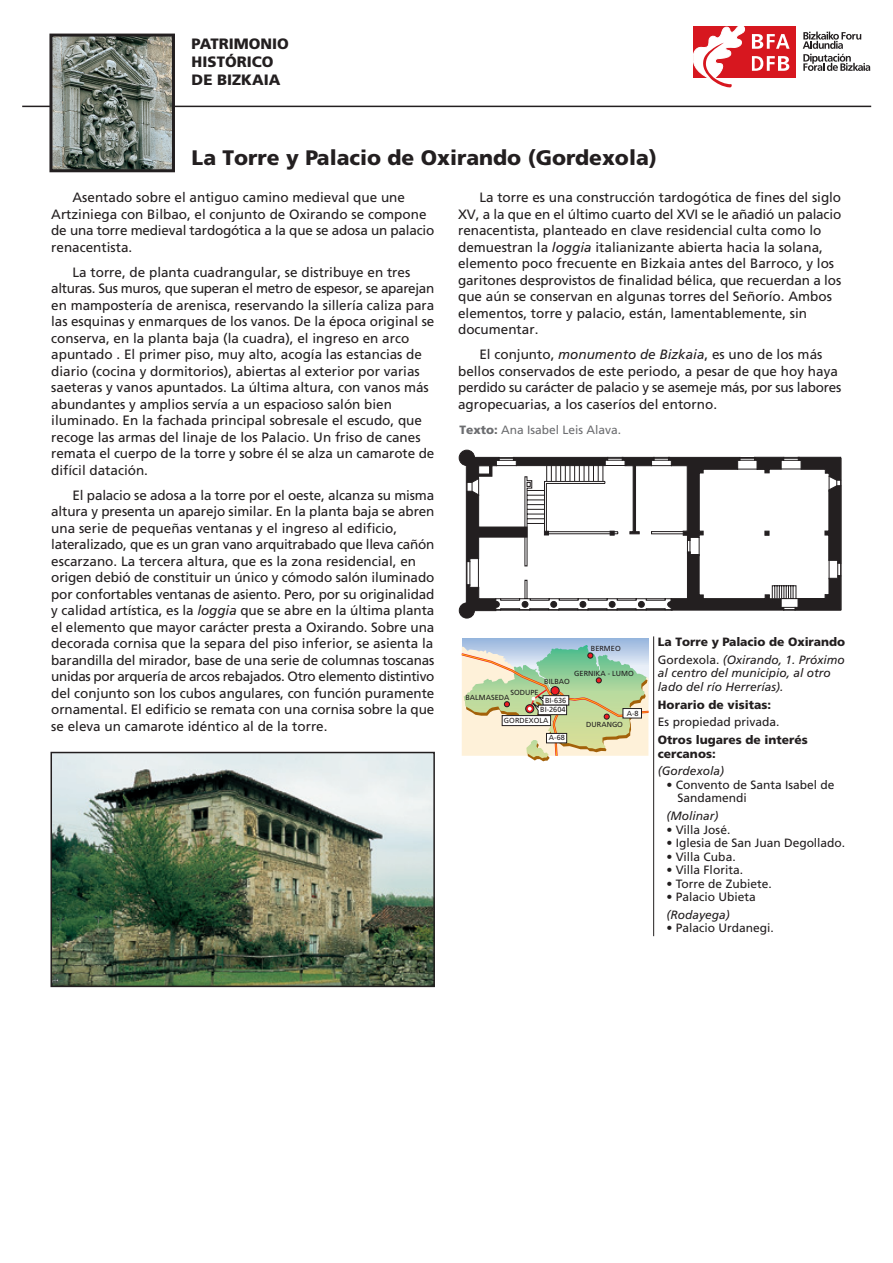
<style>
.page{position:relative;width:893px;height:1263px;background:#fff}
.page>*{position:absolute;margin:0;border:0;box-sizing:border-box;transform-origin:0 0}
.t1{font:900 21px "Frutiger";color:#231f20}
.t2{font:900 15px/18px "Frutiger";color:#231f20}
.t3{font:13.5px/16.5px "Frutiger";color:#231f20}
.t4{font:12px/13.5px "Frutiger";color:#231f20}
.t5{font:900 12px/17.7px "Frutiger";color:#231f20}
.t6{font:italic 12px/13.5px "Frutiger";color:#231f20}
.t7{font:12px "Frutiger";color:#6c6d70}
.t8{font:7.35px "Frutiger";color:#231f20}
.s1{font-style:italic}
.s2{font-weight:900}
.s3{font-weight:400}
.s4{font-weight:400;font-style:italic}
</style>
<div class="page">
<div style="left:693px;top:27px;width:103px;height:51px;background:#d7171f"></div>
<svg style="left:693px;top:27px;width:52px;height:60px"></svg>
<svg style="left:802px;top:32px;width:68px;height:39px"></svg>
<svg style="left:752px;top:34px;width:37px;height:15px"></svg>
<svg style="left:752px;top:56px;width:37px;height:15px"></svg>
<hr style="left:22px;top:106px;width:849px;height:1px;background:#231f20">
<img style="left:53px;top:38px;width:118px;height:130px">
<div style="left:49px;top:34px;width:126px;height:138px;border:3px solid #231f20"></div>
<img style="left:53px;top:755px;width:379px;height:229px">
<div style="left:50px;top:752px;width:385px;height:235px;border:2px solid #231f20"></div>
<div style="left:462px;top:638px;width:186px;height:27px;background:#9fbbe0"></div>
<svg style="left:461px;top:645px;width:188px;height:116px;background:#ccd6b5"></svg>
<hr style="left:653px;top:636px;width:1px;height:300px;background:#231f20">
<div style="left:459px;top:450px;width:15px;height:16px;background:#231f20;border:1px solid #231f20;border-radius:50%"></div>
<div style="left:459px;top:603px;width:15px;height:15px;background:#231f20;border:1px solid #231f20;border-radius:50%"></div>
<svg style="left:466px;top:457px;width:375px;height:154px"></svg>
<p class="t2" style="left:192px;top:36px;width:99px">PATRIMONIO<br>HISTÓRICO<br>DE BIZKAIA</p>
<h1 class="t1" style="left:192px;top:149px;width:467px">La Torre y Palacio de Oxirando (Gordexola)</h1>
<p class="t3" style="left:458px;top:190px;width:384px;text-indent:21px">La torre es una construcción tardogótica de fines del siglo XV, a la que en el último cuarto del XVI se le añadió un palacio renacentista, planteado en clave residencial culta como lo demuestran la <span class="s1">loggia</span> italianizante abierta hacia la solana, elemento poco frecuente en Bizkaia antes del Barroco, y los garitones desprovistos de finalidad bélica, que recuerdan a los que aún se conservan en algunas torres del Señorío. Ambos elementos, torre y palacio, están, lamentablemente, sin documentar.</p>
<p class="t3" style="left:458px;top:347px;width:384px;text-indent:21px">El conjunto, <span class="s1">monumento de Bizkaia</span>, es uno de los más bellos conservados de este periodo, a pesar de que hoy haya perdido su carácter de palacio y se asemeje más, por sus labores agropecuarias, a los caseríos del entorno.</p>
<p class="t3" style="left:51px;top:190px;width:384px;text-indent:21px">Asentado sobre el antiguo camino medieval que une Artziniega con Bilbao, el conjunto de Oxirando se compone de una torre medieval tardogótica a la que se adosa un palacio renacentista.</p>
<p class="t3" style="left:51px;top:265px;width:384px;text-indent:21px">La torre, de planta cuadrangular, se distribuye en tres alturas. Sus muros, que superan el metro de espesor, se aparejan en mampostería de arenisca, reservando la sillería caliza para las esquinas y enmarques de los vanos. De la época original se conserva, en la planta baja (la cuadra), el ingreso en arco apuntado . El primer piso, muy alto, acogía las estancias de diario (cocina y dormitorios), abiertas al exterior por varias saeteras y vanos apuntados. La última altura, con vanos más abundantes y amplios servía a un espacioso salón bien iluminado. En la fachada principal sobresale el escudo, que recoge las armas del linaje de los Palacio. Un friso de canes remata el cuerpo de la torre y sobre él se alza un camarote de difícil datación.</p>
<p class="t3" style="left:51px;top:488px;width:384px;text-indent:21px">El palacio se adosa a la torre por el oeste, alcanza su misma altura y presenta un aparejo similar. En la planta baja se abren una serie de pequeñas ventanas y el ingreso al edificio, lateralizado, que es un gran vano arquitrabado que lleva cañón escarzano. La tercera altura, que es la zona residencial, en origen debió de constituir un único y cómodo salón iluminado por confortables ventanas de asiento. Pero, por su originalidad y calidad artística, es la <span class="s1">loggia</span> que se abre en la última planta el elemento que mayor carácter presta a Oxirando. Sobre una decorada cornisa que la separa del piso inferior, se asienta la barandilla del mirador, base de una serie de columnas toscanas unidas por arquería de arcos rebajados. Otro elemento distintivo del conjunto son los cubos angulares, con función puramente ornamental. El edificio se remata con una cornisa sobre la que se eleva un camarote idéntico al de la torre.</p>
<p class="t7" style="left:459px;top:425px;width:163px"><span class="s2">Texto:</span> Ana Isabel Leis Alava.</p>
<p class="t5" style="left:658px;top:634px;width:189px">La Torre y Palacio de Oxirando<br><span class="s3">Gordexola.</span> <span class="s4">(Oxirando, 1. Próximo</span></p>
<p class="t6" style="left:658px;top:667px;width:174px">al centro del municipio, al otro lado del río Herrerías).</p>
<p class="t5" style="left:658px;top:696px;width:115px">Horario de visitas:</p>
<p class="t4" style="left:658px;top:716px;width:123px">Es propiedad privada.</p>
<p class="t5" style="left:658px;top:734px;width:151px;line-height:13.5px">Otros lugares de interés cercanos:</p>
<p class="t6" style="left:658px;top:765px;width:67px">(Gordexola)</p>
<p class="t4" style="left:677px;top:779px;width:159px;text-indent:-11px">• Convento de Santa Isabel de<br>Sandamendi</p>
<p class="t6" style="left:666px;top:810px;width:53px">(Molinar)</p>
<p class="t4" style="left:666px;top:824px;width:65px">• Villa José.</p>
<p class="t4" style="left:666px;top:837px;width:180px">• Iglesia de San Juan Degollado.</p>
<p class="t4" style="left:666px;top:851px;width:71px">• Villa Cuba.</p>
<p class="t4" style="left:666px;top:864px;width:78px">• Villa Florita.</p>
<p class="t4" style="left:666px;top:878px;width:107px">• Torre de Zubiete.</p>
<p class="t4" style="left:666px;top:891px;width:91px">• Palacio Ubieta</p>
<p class="t6" style="left:666px;top:909px;width:65px">(Rodayega)</p>
<p class="t4" style="left:666px;top:922px;width:109px">• Palacio Urdanegi.</p>
<p class="t8" style="left:591px;top:646px;width:31px">BERMEO</p>
<p class="t8" style="left:574px;top:670px;width:61px">GERNIKA - LUMO</p>
<p class="t8" style="left:544px;top:679px;width:27px">BILBAO</p>
<p class="t8" style="left:510px;top:690px;width:30px">SODUPE</p>
<p class="t8" style="left:465px;top:695px;width:46px">BALMASEDA</p>
<p class="t8" style="left:545px;top:697px;width:23px">BI-636</p>
<p class="t8" style="left:540px;top:707px;width:27px">BI-2604</p>
<p class="t8" style="left:626px;top:710px;width:13px">A-8</p>
<p class="t8" style="left:504px;top:717px;width:46px">GORDEXOLA</p>
<p class="t8" style="left:586px;top:721px;width:38px">DURANGO</p>
<p class="t8" style="left:549px;top:735px;width:17px">A-68</p>
</div>
